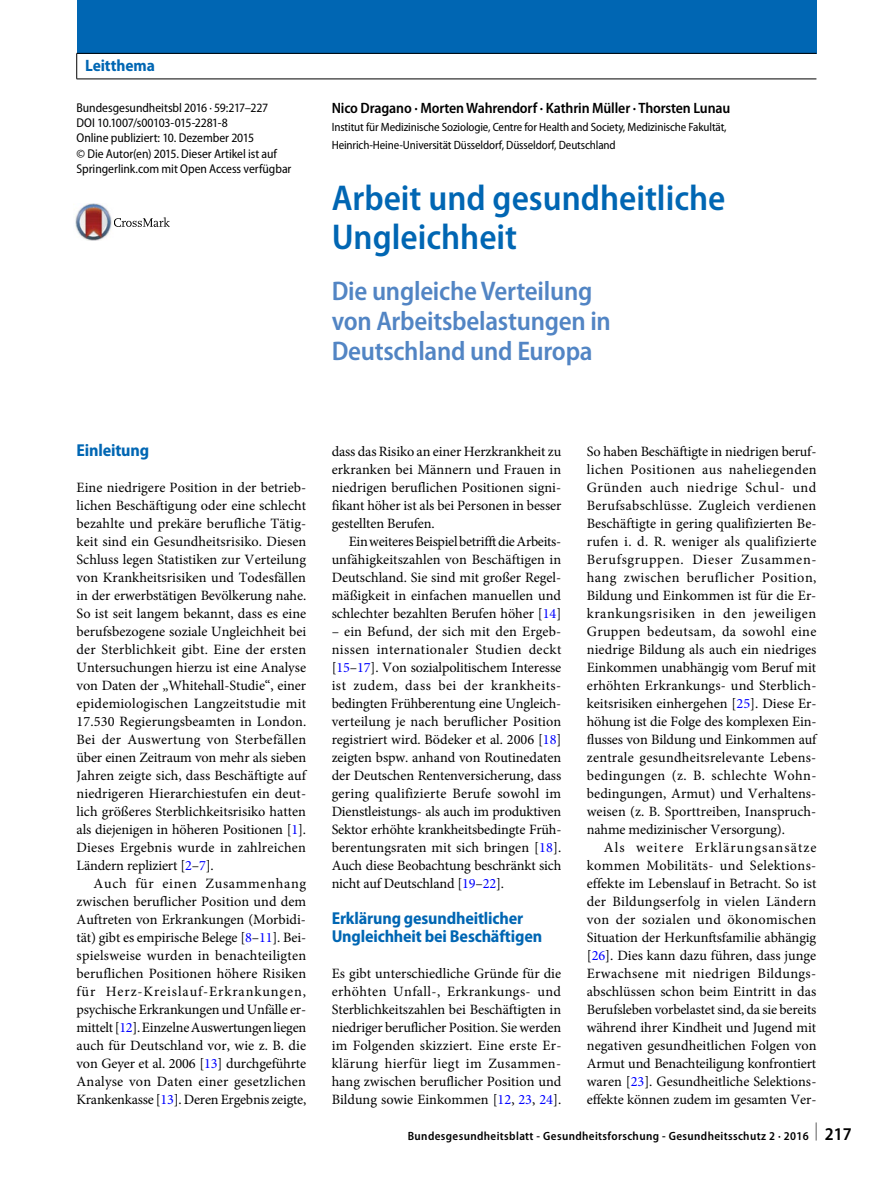
<style>
.page{position:relative;width:893px;height:1187px;background:#fff}
.page>*{position:absolute;margin:0;border:0;box-sizing:border-box;transform-origin:0 0}
.t1{font:600 semi-condensed 36px/39px "Myriad Pro";color:#0066b3}
.t2{font:600 semi-condensed 27px/30px "Myriad Pro";letter-spacing:-.01em;color:#5285c4}
.t3{font:700 semi-condensed 17.25px/18px "Myriad Pro";letter-spacing:-.01em;color:#0066b3}
.t4{font:700 semi-condensed 16.5px "Myriad Pro";letter-spacing:-.005em;color:#0066b3}
.t5{font:600 semi-condensed 15px "Myriad Pro";letter-spacing:-.01em;color:#000}
.t6{font:14.25px/18px "Minion Pro";letter-spacing:-.01em;color:#000;text-align:justify}
.t7{font:semi-condensed 12.75px/15.3px "Myriad Pro";letter-spacing:-.005em;color:#000}
.t8{font:semi-condensed 12px/18px "Myriad Pro";letter-spacing:-.01em;color:#000}
.t9{font:600 semi-condensed 12px "Myriad Pro";letter-spacing:.03em;color:#000}
.s1{color:#00f}
.s2{font-size:18px}
</style>
<div class="page">
<svg style="left:114px;top:217px;width:56px;height:10px"></svg>
<img style="left:75px;top:203px;width:37px;height:37px">
<div style="left:77px;top:0;width:739px;height:53px;background:#0066b3"></div>
<hr style="left:77px;top:53px;width:739px;height:1px;background:#000">
<hr style="left:77px;top:79px;width:739px;height:1px;background:#000">
<svg style="left:76px;top:54px;width:1px;height:25px"></svg>
<p class="t4" style="left:85px;top:56px;width:71px">Leitthema</p>
<p class="t7" style="left:77px;top:100px;width:216px">Bundesgesundheitsbl 2016 · 59:217–227<br>DOI 10.1007/s00103-015-2281-8<br>Online publiziert: 10. Dezember 2015<br>© Die Autor(en) 2015. Dieser Artikel ist auf Springerlink.com mit Open Access verfügbar</p>
<p class="t5" style="left:332px;top:100px;width:400px">Nico Dragano · Morten Wahrendorf · Kathrin Müller · Thorsten Lunau</p>
<p class="t8" style="left:332px;top:119px;width:397px">Institut für Medizinische Soziologie, Centre for Health and Society, Medizinische Fakultät,<br>Heinrich-Heine-Universität Düsseldorf, Düsseldorf, Deutschland</p>
<h1 class="t1" style="left:332px;top:179px;width:395px">Arbeit und gesundheitliche<br>Ungleichheit</h1>
<h2 class="t2" style="left:332px;top:276px;width:281px">Die ungleiche Verteilung von Arbeitsbelastungen in<br>Deutschland und Europa</h2>
<p class="t3" style="left:77px;top:441px;width:74px">Einleitung</p>
<p class="t6" style="left:77px;top:478px;width:231px">Eine niedrigere Position in der betrieb&shy;lichen Beschäftigung oder eine schlecht bezahlte und prekäre berufliche Tätig&shy;keit sind ein Gesundheitsrisiko. Diesen Schluss legen Statistiken zur Verteilung von Krankheitsrisiken und Todesfällen in der erwerbstätigen Bevölkerung nahe.<br>So ist seit langem bekannt, dass es eine berufsbezogene soziale Ungleichheit bei der Sterblichkeit gibt. Eine der ersten Untersuchungen hierzu ist eine Analyse von Daten der „Whitehall-Studie“, einer epidemiologischen Langzeitstudie mit 17.530 Regierungsbeamten in London.<br>Bei der Auswertung von Sterbefällen über einen Zeitraum von mehr als sieben Jahren zeigte sich, dass Beschäftigte auf niedrigeren Hierarchiestufen ein deut&shy;lich größeres Sterblichkeitsrisiko hatten als diejenigen in höheren Positionen [<span class="s1">1</span>].<br>Dieses Ergebnis wurde in zahlreichen Ländern repliziert [<span class="s1">2</span>–<span class="s1">7</span>].</p>
<p class="t6" style="left:77px;top:874px;width:231px;text-indent:17px">Auch für einen Zusammenhang zwischen beruflicher Position und dem Auftreten von Erkrankungen (Morbidi&shy;tät) gibt es empirische Belege [<span class="s1">8</span>–<span class="s1">11</span>]. Bei&shy;spielsweise wurden in benachteiligten beruflichen Positionen höhere Risiken für Herz-Kreislauf-Erkrankungen, psychische Erkrankungen und Unfälle er&shy;mittelt [<span class="s1">12</span>]. Einzelne Auswertungen liegen auch für Deutschland vor, wie z. B. die von Geyer et al. 2006 [<span class="s1">13</span>] durchgeführte Analyse von Daten einer gesetzlichen Krankenkasse [<span class="s1">13</span>]. Deren Ergebnis zeigte,</p>
<p class="t6" style="left:332px;top:442px;width:231px">dass das Risiko an einer Herzkrankheit zu erkranken bei Männern und Frauen in niedrigen beruflichen Positionen signi&shy;fikant höher ist als bei Personen in besser gestellten Berufen.</p>
<p class="t6" style="left:332px;top:532px;width:231px;text-indent:17px">Ein weiteres Beispiel betrifft die Arbeits&shy;unfähigkeitszahlen von Beschäftigen in Deutschland. Sie sind mit großer Regel&shy;mäßigkeit in einfachen manuellen und schlechter bezahlten Berufen höher [<span class="s1">14</span>]</p>
<p class="t6" style="left:332px;top:622px;width:231px">– ein Befund, der sich mit den Ergeb&shy;nissen internationaler Studien deckt [<span class="s1">15</span>–<span class="s1">17</span>]. Von sozialpolitischem Interesse ist zudem, dass bei der krankheits&shy;bedingten Frühberentung eine Ungleich&shy;verteilung je nach beruflicher Position registriert wird. Bödeker et al. 2006 [<span class="s1">18</span>] zeigten bspw. anhand von Routinedaten der Deutschen Rentenversicherung, dass gering qualifizierte Berufe sowohl im Dienstleistungs- als auch im produktiven Sektor erhöhte krankheitsbedingte Früh&shy;berentungsraten mit sich bringen [<span class="s1">18</span>].<br>Auch diese Beobachtung beschränkt sich nicht auf Deutschland [<span class="s1">19</span>–<span class="s1">22</span>].</p>
<p class="t3" style="left:332px;top:909px;width:212px">Erklärung gesundheitlicher<br>Ungleichheit bei Beschäftigen</p>
<p class="t6" style="left:332px;top:964px;width:231px">Es gibt unterschiedliche Gründe für die erhöhten Unfall-, Erkrankungs- und Sterblichkeitszahlen bei Beschäftigten in niedriger beruflicher Position. Sie werden im Folgenden skizziert. Eine erste Er&shy;klärung hierfür liegt im Zusammen&shy;hang zwischen beruflicher Position und Bildung sowie Einkommen [<span class="s1">12</span>, <span class="s1">23</span>, <span class="s1">24</span>].</p>
<p class="t6" style="left:587px;top:442px;width:231px">So haben Beschäftigte in niedrigen beruf&shy;lichen Positionen aus naheliegenden Gründen auch niedrige Schul- und Berufsabschlüsse. Zugleich verdienen Beschäftigte in gering qualifizierten Be&shy;rufen i. d. R. weniger als qualifizierte Berufsgruppen. Dieser Zusammen&shy;hang zwischen beruflicher Position, Bildung und Einkommen ist für die Er&shy;krankungsrisiken in den jeweiligen Gruppen bedeutsam, da sowohl eine niedrige Bildung als auch ein niedriges Einkommen unabhängig vom Beruf mit erhöhten Erkrankungs- und Sterblich&shy;keitsrisiken einhergehen [<span class="s1">25</span>]. Diese Er&shy;höhung ist die Folge des komplexen Ein&shy;flusses von Bildung und Einkommen auf zentrale gesundheitsrelevante Lebens&shy;bedingungen (z. B. schlechte Wohn&shy;bedingungen, Armut) und Verhaltens&shy;weisen (z. B. Sporttreiben, Inanspruch&shy;nahme medizinischer Versorgung).</p>
<p class="t6" style="left:587px;top:838px;width:231px;text-indent:17px">Als weitere Erklärungsansätze kommen Mobilitäts- und Selektions&shy;effekte im Lebenslauf in Betracht. So ist der Bildungserfolg in vielen Ländern von der sozialen und ökonomischen Situation der Herkunftsfamilie abhängig [<span class="s1">26</span>]. Dies kann dazu führen, dass junge Erwachsene mit niedrigen Bildungs&shy;abschlüssen schon beim Eintritt in das Berufsleben vorbelastet sind, da sie bereits während ihrer Kindheit und Jugend mit negativen gesundheitlichen Folgen von Armut und Benachteiligung konfrontiert waren [<span class="s1">23</span>]. Gesundheitliche Selektions&shy;effekte können zudem im gesamten Ver-</p>
<p class="t9" style="left:408px;top:1129px;width:445px">Bundesgesundheitsblatt - Gesundheitsforschung - Gesundheitsschutz 2 · 2016 <sup>|</sup> <span class="s2">217</span></p>
</div>
